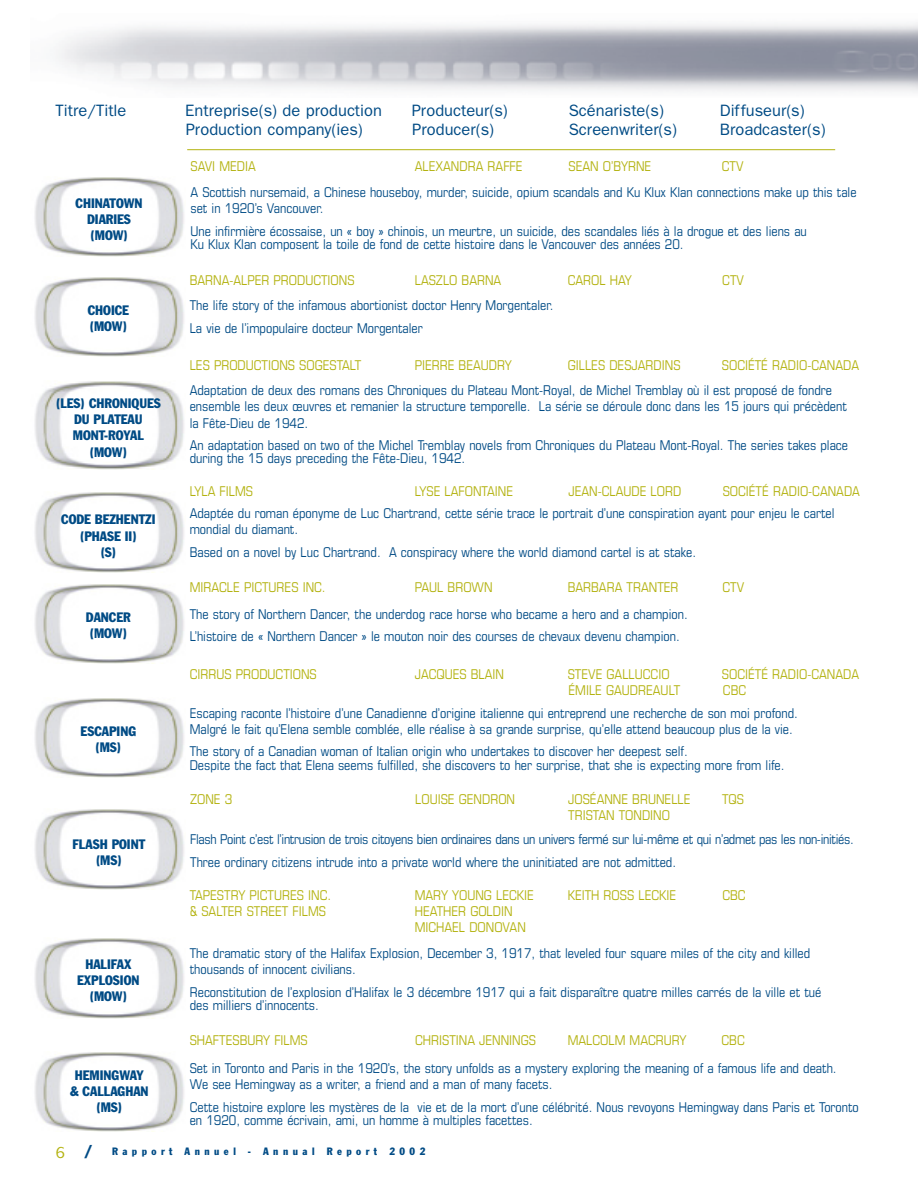
<style>
.page{position:relative;width:918px;height:1188px;background:#fff}
.page>*{position:absolute;margin:0;border:0;box-sizing:border-box;transform-origin:0 0}
.t1{font:16.5px "Franklin Gothic";color:#004b85}
.t2{font:condensed 13.5px/16.2px "Eurostile";color:#004b85}
.t3{font:condensed 13.5px/16.2px "Eurostile";color:#b3b20f}
.t4{font:condensed 13.5px/22.5px "Eurostile";letter-spacing:-.02em;color:#004b85}
.t5{font:condensed 13.5px/16.2px "Franklin Gothic";color:#004b85;text-align:center}
.t6{font:condensed 10.5px "Franklin Gothic";letter-spacing:.43em;color:#004b85}
.s1{font-size:18px}
</style>
<div class="page">
<hr style="left:187px;top:149px;width:648px;height:1px;background:#b3b20f">
<img style="left:57px;top:23px;width:861px;height:69px">
<img style="left:35px;top:177px;width:149px;height:80px">
<img style="left:35px;top:277px;width:149px;height:80px">
<img style="left:35px;top:381px;width:149px;height:88px">
<img style="left:35px;top:492px;width:149px;height:80px">
<img style="left:35px;top:584px;width:149px;height:80px">
<img style="left:35px;top:698px;width:149px;height:80px">
<img style="left:35px;top:809px;width:149px;height:80px">
<img style="left:35px;top:938px;width:149px;height:80px">
<img style="left:35px;top:1052px;width:149px;height:80px">
<p class="t1" style="left:56px;top:104px;width:72px">Titre/Title</p>
<p class="t1" style="left:185px;top:104px;width:198px">Entreprise(s) de production</p>
<p class="t1" style="left:412px;top:104px;width:98px">Producteur(s)</p>
<p class="t1" style="left:569px;top:104px;width:97px">Scénariste(s)</p>
<p class="t1" style="left:720px;top:104px;width:86px">Diffuseur(s)</p>
<p class="t1" style="left:186px;top:124px;width:179px">Production company(ies)</p>
<p class="t1" style="left:412px;top:124px;width:84px">Producer(s)</p>
<p class="t1" style="left:569px;top:124px;width:110px">Screenwriter(s)</p>
<p class="t1" style="left:720px;top:124px;width:107px">Broadcaster(s)</p>
<p class="t5" style="left:76px;top:196px;width:69px">CHINATOWN<br>DIARIES (MOW)</p>
<p class="t5" style="left:88px;top:303px;width:43px;text-align:left">CHOICE (MOW)</p>
<p class="t5" style="left:56px;top:396px;width:106px">(LES) CHRONIQUES<br>DU PLATEAU<br>MONT-ROYAL (MOW)</p>
<p class="t5" style="left:61px;top:513px;width:96px">CODE BEZHENTZI (PHASE II)<br>(S)</p>
<p class="t5" style="left:86px;top:610px;width:46px;text-align:left">DANCER (MOW)</p>
<p class="t5" style="left:81px;top:724px;width:57px">ESCAPING (MS)</p>
<p class="t5" style="left:72px;top:837px;width:74px">FLASH POINT (MS)</p>
<p class="t5" style="left:77px;top:957px;width:64px">HALIFAX<br>EXPLOSION (MOW)</p>
<p class="t3" style="left:190px;top:160px;width:67px">SAVI MEDIA</p>
<p class="t3" style="left:415px;top:160px;width:109px">ALEXANDRA RAFFE</p>
<p class="t3" style="left:568px;top:160px;width:84px">SEAN O’BYRNE</p>
<p class="t3" style="left:722px;top:160px;width:23px">CTV</p>
<p class="t2" style="left:190px;top:185px;width:668px">A Scottish nursemaid, a Chinese houseboy, murder, suicide, opium scandals and Ku Klux Klan connections make up this tale set in 1920’s Vancouver.</p>
<p class="t2" style="left:190px;top:225px;width:618px;line-height:13.2px">Une infirmière écossaise, un « boy » chinois, un meurtre, un suicide, des scandales liés à la drogue et des liens au<br>Ku Klux Klan composent la toile de fond de cette histoire dans le Vancouver des années 20.</p>
<p class="t3" style="left:190px;top:273px;width:166px">BARNA-ALPER PRODUCTIONS</p>
<p class="t3" style="left:415px;top:273px;width:88px">LASZLO BARNA</p>
<p class="t3" style="left:568px;top:273px;width:66px">CAROL HAY</p>
<p class="t3" style="left:722px;top:273px;width:23px">CTV</p>
<p class="t2" style="left:190px;top:295px;width:365px;line-height:22.5px">The life story of the infamous abortionist doctor Henry Morgentaler.<br>La vie de l’impopulaire docteur Morgentaler</p>
<p class="t3" style="left:190px;top:358px;width:173px">LES PRODUCTIONS SOGESTALT</p>
<p class="t3" style="left:415px;top:358px;width:99px">PIERRE BEAUDRY</p>
<p class="t3" style="left:568px;top:358px;width:114px">GILLES DESJARDINS</p>
<p class="t3" style="left:722px;top:358px;width:139px">SOCIÉTÉ RADIO-CANADA</p>
<p class="t2" style="left:190px;top:384px;width:659px">Adaptation de deux des romans des Chroniques du Plateau Mont-Royal, de Michel Tremblay où il est proposé de fondre ensemble les deux œuvres et remanier la structure temporelle. La série se déroule donc dans les 15 jours qui précèdent la Fête-Dieu de 1942.</p>
<p class="t2" style="left:190px;top:440px;width:660px;line-height:13.2px">An adaptation based on two of the Michel Tremblay novels from Chroniques du Plateau Mont-Royal. The series takes place during the 15 days preceding the Fête-Dieu, 1942.</p>
<p class="t3" style="left:190px;top:484px;width:65px">LYLA FILMS</p>
<p class="t3" style="left:415px;top:484px;width:100px">LYSE LAFONTAINE</p>
<p class="t3" style="left:569px;top:484px;width:114px">JEAN-CLAUDE LORD</p>
<p class="t3" style="left:723px;top:484px;width:139px">SOCIÉTÉ RADIO-CANADA</p>
<p class="t2" style="left:190px;top:507px;width:646px">Adaptée du roman éponyme de Luc Chartrand, cette série trace le portrait d’une conspiration ayant pour enjeu le cartel mondial du diamant.</p>
<p class="t2" style="left:190px;top:545px;width:508px">Based on a novel by Luc Chartrand. A conspiracy where the world diamond cartel is at stake.</p>
<p class="t3" style="left:190px;top:580px;width:137px">MIRACLE PICTURES INC.</p>
<p class="t3" style="left:415px;top:580px;width:79px">PAUL BROWN</p>
<p class="t3" style="left:568px;top:580px;width:112px">BARBARA TRANTER</p>
<p class="t3" style="left:722px;top:580px;width:23px">CTV</p>
<p class="t2" style="left:190px;top:604px;width:500px;line-height:22.5px">The story of Northern Dancer, the underdog race horse who became a hero and a champion.<br>L’histoire de « Northern Dancer » le mouton noir des courses de chevaux devenu champion.</p>
<p class="t3" style="left:190px;top:667px;width:129px">CIRRUS PRODUCTIONS</p>
<p class="t3" style="left:415px;top:667px;width:91px">JACQUES BLAIN</p>
<p class="t3" style="left:568px;top:667px;width:103px">STEVE GALLUCCIO</p>
<p class="t3" style="left:722px;top:667px;width:139px">SOCIÉTÉ RADIO-CANADA</p>
<p class="t3" style="left:569px;top:683px;width:113px">ÉMILE GAUDREAULT</p>
<p class="t3" style="left:723px;top:683px;width:25px">CBC</p>
<p class="t2" style="left:190px;top:706px;width:610px">Escaping raconte l’histoire d’une Canadienne d’origine italienne qui entreprend une recherche de son moi profond.<br>Malgré le fait qu’Elena semble comblée, elle réalise à sa grande surprise, qu’elle attend beaucoup plus de la vie.</p>
<p class="t2" style="left:190px;top:746px;width:596px;line-height:13.2px">The story of a Canadian woman of Italian origin who undertakes to discover her deepest self.<br>Despite the fact that Elena seems fulfilled, she discovers to her surprise, that she is expecting more from life.</p>
<p class="t3" style="left:190px;top:792px;width:44px">ZONE 3</p>
<p class="t3" style="left:415px;top:792px;width:101px">LOUISE GENDRON</p>
<p class="t3" style="left:568px;top:792px;width:124px">JOSÉANNE BRUNELLE</p>
<p class="t3" style="left:722px;top:792px;width:23px">TQS</p>
<p class="t3" style="left:568px;top:808px;width:103px">TRISTAN TONDINO</p>
<p class="t4" style="left:190px;top:829px;width:665px">Flash Point c’est l’intrusion de trois citoyens bien ordinaires dans un univers fermé sur lui-même et qui n’admet pas les non-initiés.<br>Three ordinary citizens intrude into a private world where the uninitiated are not admitted.</p>
<p class="t3" style="left:190px;top:888px;width:143px">TAPESTRY PICTURES INC.</p>
<p class="t3" style="left:415px;top:888px;width:121px">MARY YOUNG LECKIE</p>
<p class="t3" style="left:568px;top:888px;width:110px">KEITH ROSS LECKIE</p>
<p class="t3" style="left:722px;top:888px;width:25px">CBC</p>
<p class="t3" style="left:190px;top:904px;width:138px">&amp; SALTER STREET FILMS</p>
<p class="t3" style="left:415px;top:904px;width:113px">HEATHER GOLDIN<br>MICHAEL DONOVAN</p>
<p class="t2" style="left:190px;top:946px;width:622px">The dramatic story of the Halifax Explosion, December 3, 1917, that leveled four square miles of the city and killed thousands of innocent civilians.</p>
<p class="t2" style="left:190px;top:987px;width:633px;line-height:13.2px">Reconstitution de l’explosion d’Halifax le 3 décembre 1917 qui a fait disparaître quatre milles carrés de la ville et tué des milliers d’innocents.</p>
<p class="t3" style="left:190px;top:1033px;width:120px">SHAFTESBURY FILMS</p>
<p class="t3" style="left:415px;top:1033px;width:122px">CHRISTINA JENNINGS</p>
<p class="t3" style="left:568px;top:1033px;width:120px">MALCOLM MACRURY</p>
<p class="t3" style="left:722px;top:1033px;width:25px">CBC</p>
<p class="t2" style="left:190px;top:1061px;width:648px">Set in Toronto and Paris in the 1920’s, the story unfolds as a mystery exploring the meaning of a famous life and death.<br>We see Hemingway as a writer, a friend and a man of many facets.</p>
<p class="t2" style="left:190px;top:1101px;width:671px;line-height:13.2px">Cette histoire explore les mystères de la vie et de la mort d’une célébrité. Nous revoyons Hemingway dans Paris et Toronto en 1920, comme écrivain, ami, un homme à multiples facettes.</p>
<p class="t6" style="left:86px;top:1147px;width:341px"><span class="s1">/</span> Rapport Annuel - Annual Report 2002</p>
<p class="t5" style="left:70px;top:1068px;width:80px">HEMINGWAY &amp; CALLAGHAN (MS)</p>
</div>
